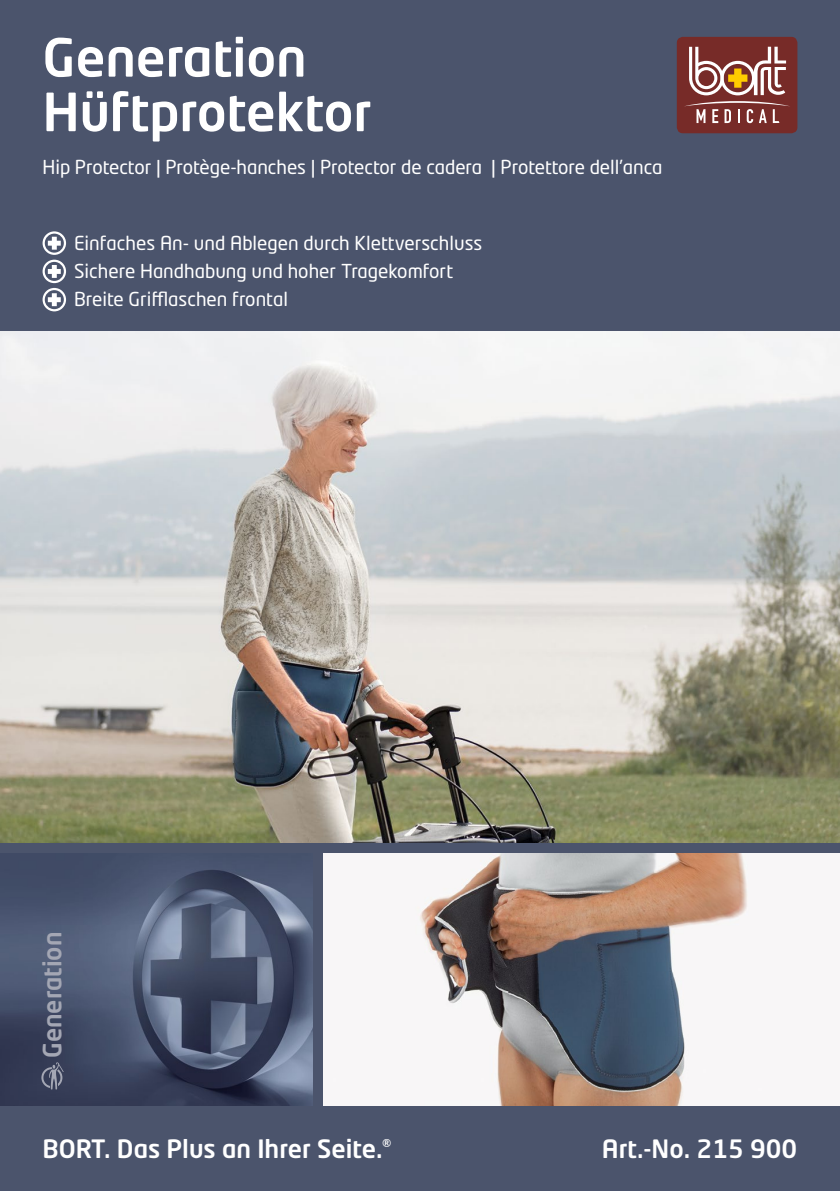
<style>
.page{position:relative;width:840px;height:1191px;background:#fff}
.page>*{position:absolute;margin:0;border:0;box-sizing:border-box;transform-origin:0 0}
.t1{font:500 52px/54.6px "Neo Tech Pro";color:#fff}
.t2{font:500 25px "Neo Tech Pro";color:#fff}
.t3{font:500 24.8px "Neo Tech Pro";color:#a4a7b4}
.t4{font:19px/28px "Neo Tech Std";color:#fff}
</style>
<div class="page">
<div style="left:0;top:0;width:839px;height:1191px;background:#4b546c"></div>
<svg style="left:43px;top:231px;width:23px;height:80px"></svg>
<div style="left:676px;top:37px;width:121px;height:96px;background:#772b28;border-radius:6px"></div>
<svg style="left:689px;top:47px;width:96px;height:48px"></svg>
<svg style="left:684px;top:101px;width:105px;height:22px"></svg>
<img style="left:0;top:332px;width:839px;height:510px">
<img style="left:323px;top:853px;width:516px;height:253px">
<img style="left:0;top:853px;width:312px;height:253px">
<svg style="left:41px;top:1062px;width:23px;height:27px"></svg>
<h1 class="t1" style="left:43px;top:29px;width:330px">Generation<br>Hüftprotektor</h1>
<p class="t4" style="left:43px;top:153px;width:621px">Hip Protector | Protège-hanches | Protector de cadera | Protettore dell’anca</p>
<p class="t4" style="left:74px;top:229px;width:409px">Einfaches An- und Ablegen durch Klettverschluss<br>Sichere Handhabung und hoher Tragekomfort<br>Breite Grifflaschen frontal</p>
<h3 class="t3" style="left:37px;top:1058px;width:128px;rotate:-90deg">Generation</h3>
<h2 class="t2" style="left:43px;top:1133px;width:350px">BORT. Das Plus an Ihrer Seite.<sup>®</sup></h2>
<h2 class="t2" style="left:601px;top:1133px;width:197px">Art.-No. 215 900</h2>
</div>
